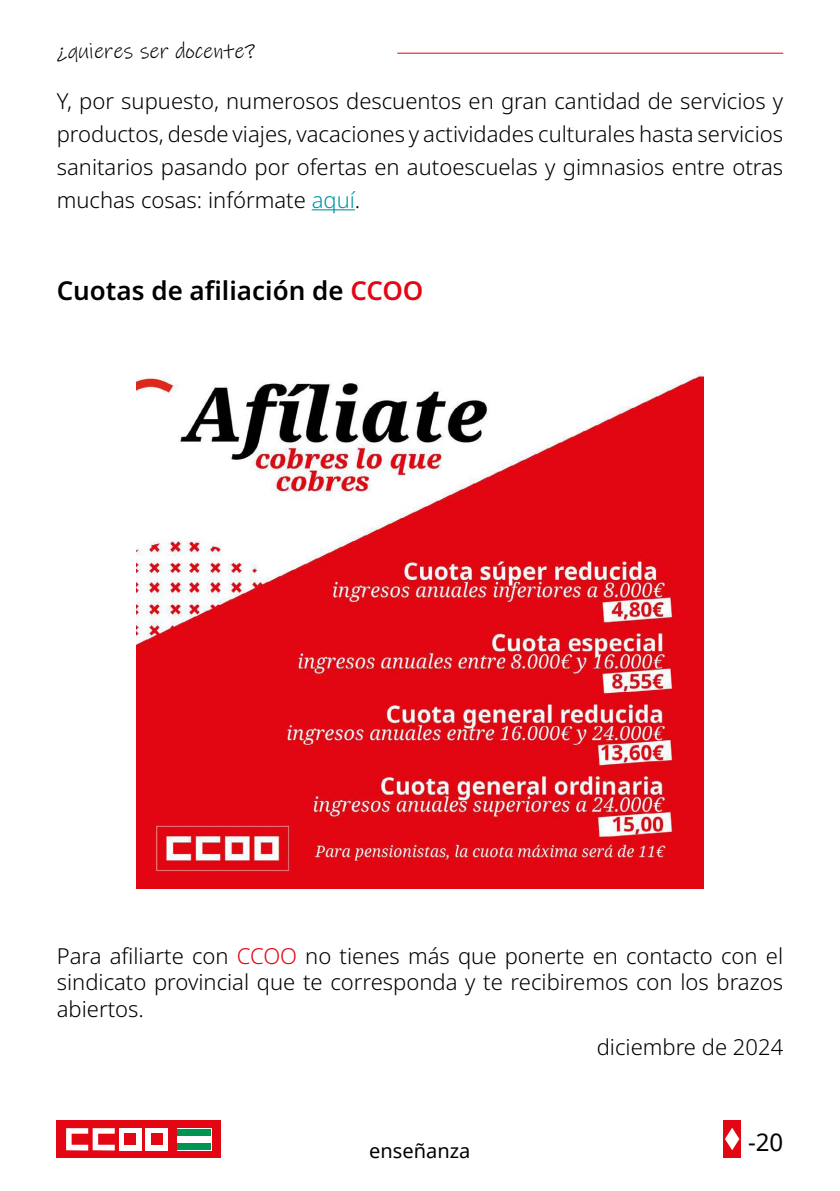
<style>
.page{position:relative;width:840px;height:1191px;background:#fff}
.page>*{position:absolute;margin:0;border:0;box-sizing:border-box;transform-origin:0 0}
.t1{font:600 26px "Noto Sans";color:#000}
.t2{font:24px "Noto Sans";color:#000}
.t3{font:300 22px/33px "Noto Sans";color:#000;text-align:justify}
.t4{font:22px "Ink Free";color:#000}
.t5{font:20px "Noto Sans";color:#000}
.s1{color:#0097a7}
.s2{color:#e30613}
</style>
<div class="page">
<hr style="left:397px;top:53px;width:385px;height:1px;background:#e30613">
<div style="left:57px;top:1120px;width:164px;height:37px;background:#e30613"></div>
<div style="left:176px;top:1128px;width:35px;height:22px;background:#fff"></div>
<div style="left:177px;top:1129px;width:34px;height:6px;background:#009453"></div>
<div style="left:177px;top:1143px;width:34px;height:6px;background:#009453"></div>
<svg style="left:66px;top:1128px;width:49px;height:22px"></svg>
<div style="left:119px;top:1128px;width:22px;height:22px;background:#fff"></div>
<div style="left:125px;top:1134px;width:11px;height:11px;background:#e30613"></div>
<div style="left:145px;top:1128px;width:23px;height:22px;background:#fff"></div>
<div style="left:151px;top:1134px;width:11px;height:11px;background:#e30613"></div>
<div style="left:723px;top:1120px;width:17px;height:37px;background:#e30613"></div>
<svg style="left:725px;top:1128px;width:14px;height:22px"></svg>
<hr style="left:311px;top:209px;width:44px;height:1px;background:#0097a7">
<img style="left:136px;top:373px;width:567px;height:515px">
<p class="t4" style="left:57px;top:36px;width:200px">¿quieres ser docente?</p>
<p class="t3" style="left:57px;top:85px;width:727px">Y, por supuesto, numerosos descuentos en gran cantidad de servicios y productos, desde viajes, vacaciones y actividades culturales hasta servicios sanitarios pasando por ofertas en autoescuelas y gimnasios entre otras muchas cosas: infórmate <span class="s1">aquí</span>.</p>
<p class="t1" style="left:57px;top:272px;width:368px">Cuotas de afiliación de <span class="s2">CCOO</span></p>
<p class="t3" style="left:57px;top:943px;width:727px;line-height:26.4px">Para afiliarte con <span class="s2">CCOO</span> no tienes más que ponerte en contacto con el sindicato provincial que te corresponda y te recibiremos con los brazos abiertos.</p>
<p class="t3" style="left:596px;top:1030px;width:188px">diciembre de 2024</p>
<p class="t5" style="left:369px;top:1137px;width:103px">enseñanza</p>
<p class="t2" style="left:747px;top:1125px;width:37px">-20</p>
</div>
